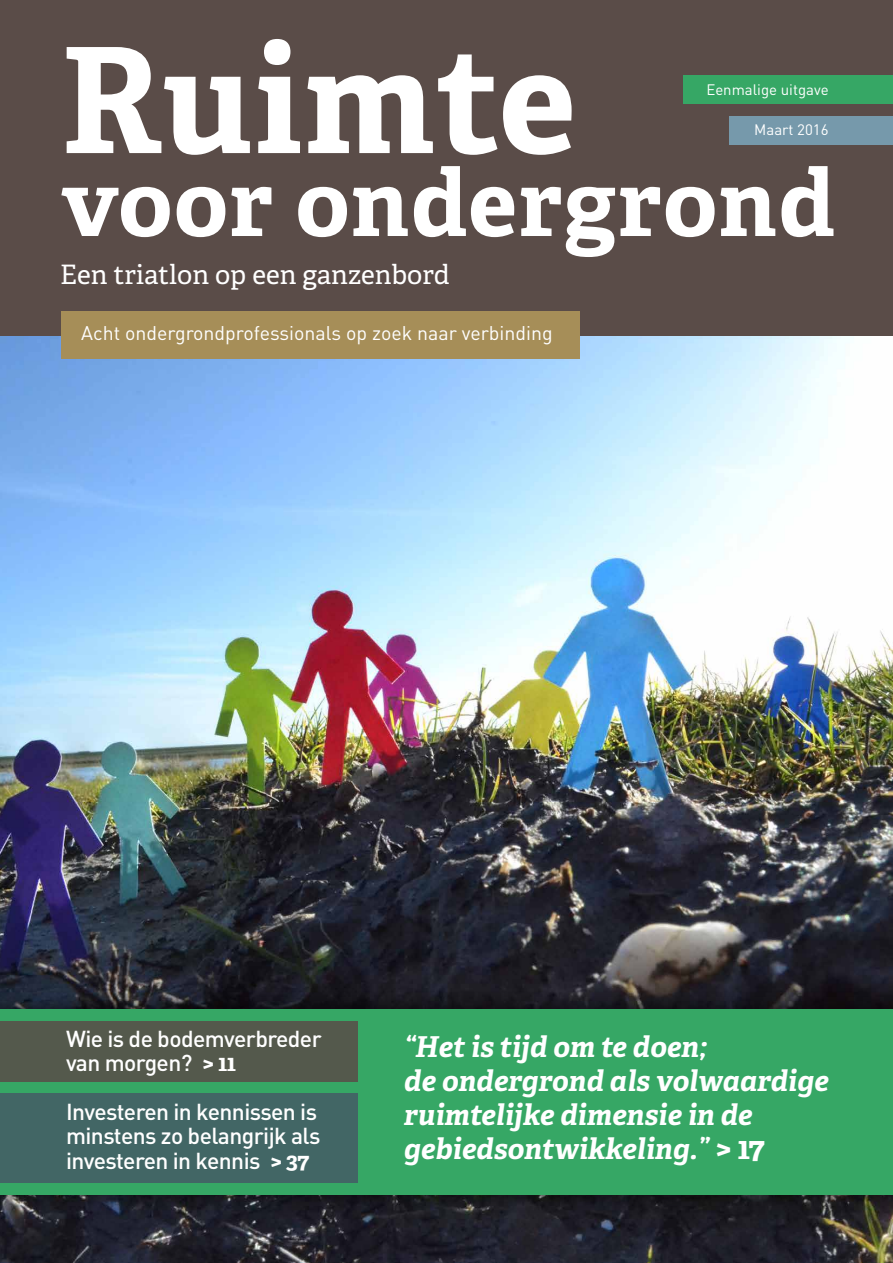
<style>
.page{position:relative;width:893px;height:1263px;background:#fff}
.page>*{position:absolute;margin:0;border:0;box-sizing:border-box;transform-origin:0 0}
.t1{font:700 146.55px "Adelle";letter-spacing:.015em;color:#fff}
.t2{font:700 92.55px "Adelle";letter-spacing:.015em;color:#fff}
.t3{font:italic 700 28.8px/34.2px "Adelle";color:#fff}
.t4{font:26.7px "Adelle";color:#fff}
.t5{font:500 22.8px/24.2px "DIN";letter-spacing:-.025em;color:#fff}
.t6{font:19.5px "DIN";color:#fff}
.t7{font:15px "DIN";color:#fff}
.s1{font-family:"Adelle";font-weight:700}
.s2{font-style:normal;font-size:31.2px}
</style>
<div class="page">
<img style="left:0;top:336px;width:893px;height:654px">
<img style="left:0;top:1213px;width:893px;height:50px">
<div style="left:0;top:0;width:893px;height:336px;background:#5a4c48"></div>
<div style="left:61px;top:311px;width:519px;height:47px;background:#a68e58"></div>
<div style="left:683px;top:76px;width:210px;height:28px;background:#36a765"></div>
<div style="left:729px;top:116px;width:164px;height:28px;background:#7699ab"></div>
<div style="left:0;top:990px;width:893px;height:223px;background:#000;opacity:.67"></div>
<div style="left:0;top:1008px;width:893px;height:186px;background:#36a765"></div>
<div style="left:0;top:1021px;width:357px;height:60px;background:#54594c"></div>
<div style="left:0;top:1093px;width:357px;height:89px;background:#426665"></div>
<h1 class="t1" style="left:61px;top:-5px;width:516px">Ruimte</h1>
<h2 class="t2" style="left:61px;top:136px;width:775px">voor ondergrond</h2>
<p class="t7" style="left:706px;top:80px;width:124px">Eenmalige uitgave</p>
<p class="t7" style="left:754px;top:121px;width:76px">Maart 2016</p>
<p class="t4" style="left:60px;top:255px;width:391px">Een triatlon op een ganzenbord</p>
<p class="t6" style="left:81px;top:321px;width:473px">Acht ondergrondprofessionals op zoek naar verbinding</p>
<p class="t5" style="left:66px;top:1026px;width:257px">Wie is de bodemverbreder van morgen? <span class="s1">&gt; 11</span></p>
<p class="t5" style="left:66px;top:1099px;width:256px">Investeren in kennissen is minstens zo belangrijk als investeren in kennis <span class="s1">&gt; 37</span></p>
<p class="t3" style="left:404px;top:1028px;width:426px">“Het is tijd om te doen;<br>de ondergrond als volwaardige ruimtelijke dimensie in de gebiedsontwikkeling.” <span class="s2">&gt; 17</span></p>
</div>
